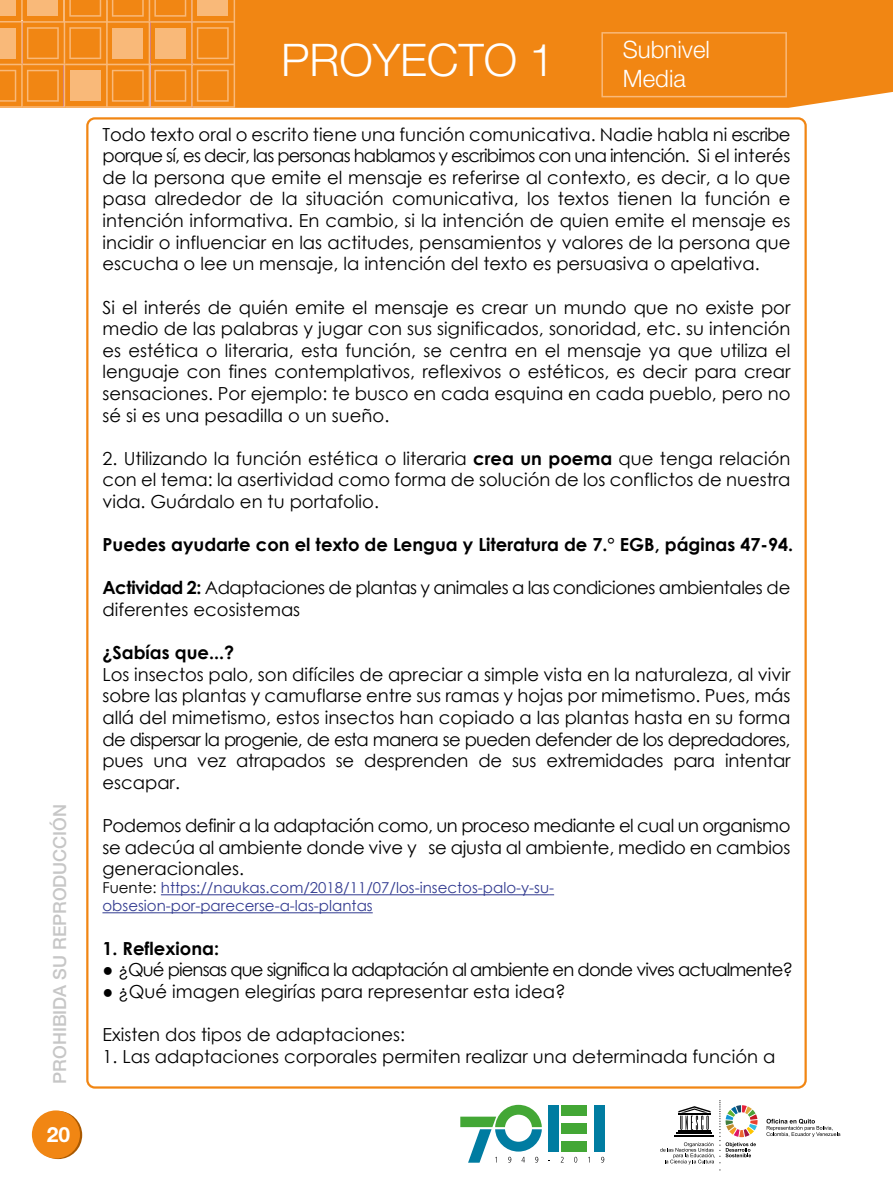
<style>
.page{position:relative;width:893px;height:1191px;background:#fff}
.page>*{position:absolute;margin:0;border:0;box-sizing:border-box;transform-origin:0 0}
.t1{font:300 45px "Helvetica Neue LT Std";color:#fff}
.t2{font:300 24px "Helvetica Neue LT Std";color:#fff}
.t3{font:700 21px "Helvetica Neue LT Std";color:#fff}
.t4{font:18px/21.6px "Century Gothic";color:#000;text-align:justify}
.t5{font:700 18px "Century Gothic";color:#000}
.t6{font:18px/21.6px "Century Gothic";letter-spacing:-.025em;color:#000}
.t7{font:18px "Century Gothic";letter-spacing:-.05em;color:#000}
.t8{font:500 18px "Helvetica Neue LT Std";color:#c6c6c6}
.t9{font:15px/18px "Century Gothic";color:#323b90}
.s1{font-weight:700}
.s2{color:#000}
</style>
<div class="page">
<div style="left:594px;top:1104px;width:10px;height:47px;background:#007ca1"></div>
<div style="left:548px;top:1104px;width:11px;height:47px;background:#007ca1"></div>
<div style="left:561px;top:1104px;width:25px;height:11px;background:#43a735"></div>
<div style="left:561px;top:1122px;width:25px;height:11px;background:#43a735"></div>
<div style="left:561px;top:1141px;width:25px;height:10px;background:#43a735"></div>
<svg style="left:460px;top:1104px;width:82px;height:58px"></svg>
<svg style="left:574px;top:1156px;width:3px;height:6px"></svg>
<svg style="left:601px;top:1156px;width:3px;height:6px"></svg>
<svg style="left:34px;top:1111px;width:48px;height:48px"></svg>
<div style="left:32px;top:1110px;width:48px;height:48px;background:#f18613;border-radius:50%"></div>
<svg style="left:660px;top:1100px;width:98px;height:70px"></svg>
<svg style="left:766px;top:1118px;width:74px;height:19px"></svg>
<div style="left:235px;top:0;width:658px;height:108px;background:#f18613"></div>
<svg style="left:0;top:0;width:235px;height:108px"></svg>
<svg style="left:601px;top:32px;width:186px;height:65px"></svg>
<hr style="left:161px;top:894px;width:388px;height:1px;background:#323b90">
<hr style="left:102px;top:912px;width:271px;height:1px;background:#323b90">
<p class="t8" style="left:49px;top:1083px;width:281px;rotate:-90deg">PROHIBIDA SU REPRODUCCIÓN</p>
<p class="t3" style="left:47px;top:1121px;width:25px">20</p>
<h2 class="t2" style="left:623px;top:35px;width:89px">Subnivel</h2>
<h1 class="t1" style="left:281px;top:33px;width:275px">PROYECTO 1</h1>
<h2 class="t2" style="left:623px;top:64px;width:65px">Media</h2>
<p class="t4" style="left:102px;top:123px;width:690px">Todo texto oral o escrito tiene una función comunicativa. Nadie habla ni escribe porque sí, es decir, las personas hablamos y escribimos con una intención. Si el interés de la persona que emite el mensaje es referirse al contexto, es decir, a lo que pasa alrededor de la situación comunicativa, los textos tienen la función e intención informativa. En cambio, si la intención de quien emite el mensaje es incidir o influenciar en las actitudes, pensamientos y valores de la persona que escucha o lee un mensaje, la intención del texto es persuasiva o apelativa.</p>
<p class="t4" style="left:102px;top:296px;width:690px">Si el interés de quién emite el mensaje es crear un mundo que no existe por medio de las palabras y jugar con sus significados, sonoridad, etc. su intención es estética o literaria, esta función, se centra en el mensaje ya que utiliza el lenguaje con fines contemplativos, reflexivos o estéticos, es decir para crear sensaciones. Por ejemplo: te busco en cada esquina en cada pueblo, pero no sé si es una pesadilla o un sueño.</p>
<p class="t4" style="left:102px;top:447px;width:690px">2. Utilizando la función estética o literaria <span class="s1">crea un poema</span> que tenga relación con el tema: la asertividad como forma de solución de los conflictos de nuestra vida. Guárdalo en tu portafolio.</p>
<p class="t5" style="left:102px;top:531px;width:692px">Puedes ayudarte con el texto de Lengua y Literatura de 7.° EGB, páginas 47-94.</p>
<p class="t6" style="left:102px;top:577px;width:689px"><span class="s1">Actividad 2:</span> Adaptaciones de plantas y animales a las condiciones ambientales de diferentes ecosistemas</p>
<p class="t5" style="left:102px;top:639px;width:133px">¿Sabías que...?</p>
<p class="t4" style="left:102px;top:663px;width:690px">Los insectos palo, son difíciles de apreciar a simple vista en la naturaleza, al vivir sobre las plantas y camuflarse entre sus ramas y hojas por mimetismo. Pues, más allá del mimetismo, estos insectos han copiado a las plantas hasta en su forma de dispersar la progenie, de esta manera se pueden defender de los depredadores, pues una vez atrapados se desprenden de sus extremidades para intentar escapar.</p>
<p class="t4" style="left:102px;top:814px;width:689px">Podemos definir a la adaptación como, un proceso mediante el cual un organismo se adecúa al ambiente donde vive y se ajusta al ambiente, medido en cambios generacionales.</p>
<p class="t9" style="left:102px;top:878px;width:453px"><span class="s2">Fuente:</span> https://naukas.com/2018/11/07/los-insectos-palo-y-su&shy;obsesion-por-parecerse-a-las-plantas</p>
<p class="t5" style="left:102px;top:934px;width:118px">1. Reflexiona:</p>
<p class="t7" style="left:102px;top:957px;width:692px">● ¿Qué piensas que significa la adaptación al ambiente en donde vives actualmente?</p>
<p class="t4" style="left:102px;top:980px;width:465px">● ¿Qué imagen elegirías para representar esta idea?</p>
<p class="t4" style="left:102px;top:1023px;width:304px">Existen dos tipos de adaptaciones:</p>
<p class="t4" style="left:102px;top:1045px;width:675px">1. Las adaptaciones corporales permiten realizar una determinada función a</p>
</div>
